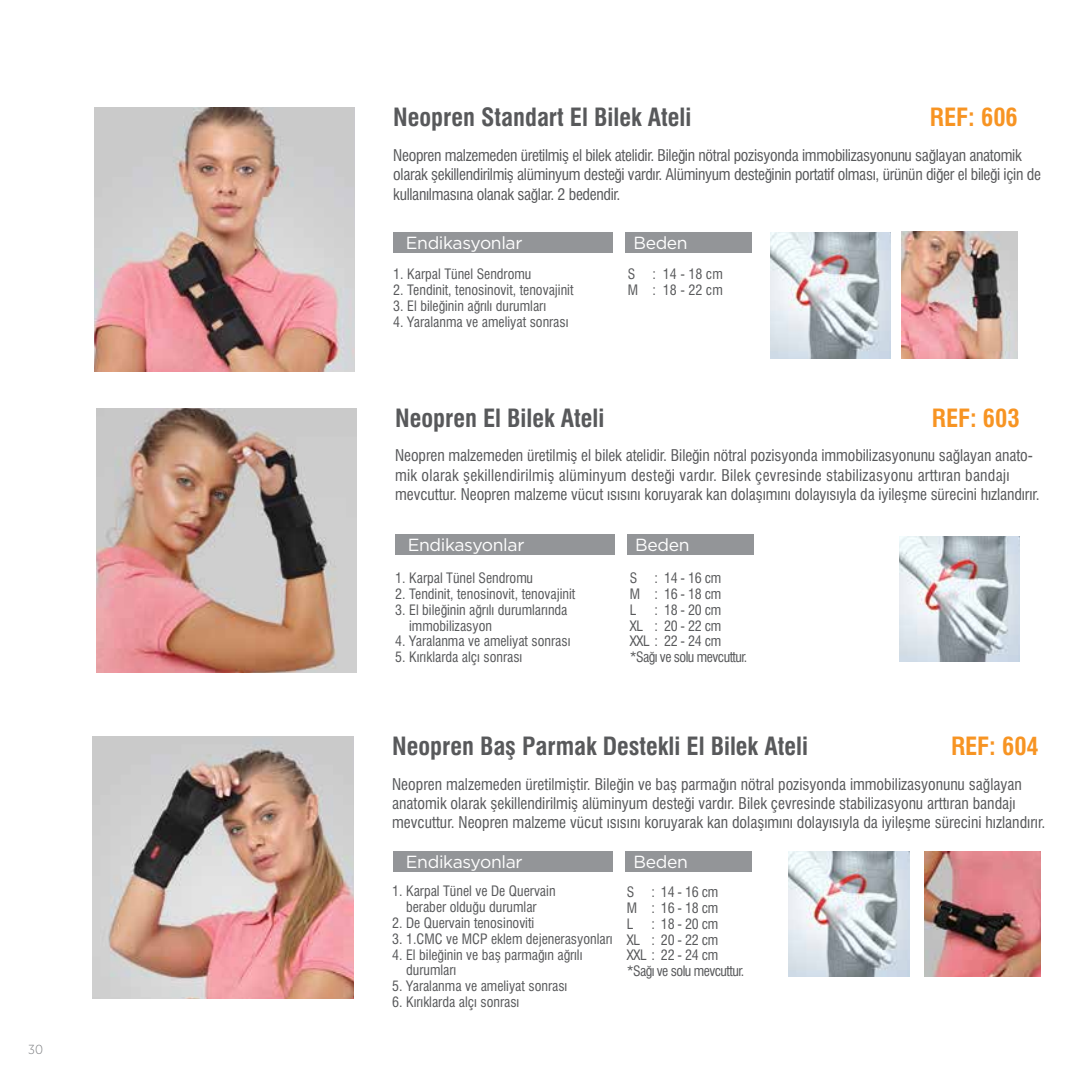
<style>
.page{position:relative;width:1092px;height:1092px;background:#fff}
.page>*{position:absolute;margin:0;border:0;box-sizing:border-box;transform-origin:0 0}
.t1{font:24.5px "Swiss Condensed Bold Tr";color:#58595b}
.t2{font:24.5px "Swiss Condensed Bold Tr";color:#f79423}
.t3{font:17.5px "Gotham";letter-spacing:-.02em;color:#fff}
.t4{font:15.75px/19.2px "Swiss Condensed Tr";letter-spacing:-.005em;color:#58595b}
.t5{font:14px/15.8px "Swiss Condensed Tr";color:#58595b}
.t6{font:14px/15.8px "Swiss Condensed Tr";letter-spacing:-.04em;color:#58595b}
.t7{font:300 13.12px "Gotham Narrow";color:#808285}
</style>
<div class="page">
<img style="left:788px;top:851px;width:121px;height:125px">
<img style="left:924px;top:851px;width:116px;height:125px">
<img style="left:93px;top:736px;width:260px;height:262px">
<img style="left:899px;top:536px;width:120px;height:126px">
<img style="left:770px;top:232px;width:120px;height:126px">
<img style="left:901px;top:232px;width:116px;height:126px">
<img style="left:96px;top:408px;width:261px;height:264px">
<img style="left:94px;top:108px;width:261px;height:263px">
<div style="left:393px;top:851px;width:219px;height:21px;background:#939598"></div>
<div style="left:393px;top:232px;width:219px;height:21px;background:#939598"></div>
<div style="left:395px;top:534px;width:219px;height:21px;background:#939598"></div>
<div style="left:625px;top:850px;width:126px;height:21px;background:#939598"></div>
<div style="left:625px;top:232px;width:126px;height:21px;background:#939598"></div>
<div style="left:627px;top:534px;width:126px;height:21px;background:#939598"></div>
<p class="t7" style="left:28px;top:1040px;width:16px">30</p>
<h1 class="t1" style="left:393px;top:103px;width:299px">Neopren Standart El Bilek Ateli</h1>
<p class="t4" style="left:393px;top:146px;width:649px">Neopren malzemeden üretilmiş el bilek atelidir. Bileğin nötral pozisyonda immobilizasyonunu sağlayan anatomik olarak şekillendirilmiş alüminyum desteği vardır. Alüminyum desteğinin portatif olması, ürünün diğer el bileği için de kullanılmasına olanak sağlar. 2 bedendir.</p>
<h1 class="t2" style="left:929px;top:103px;width:89px">REF: 606</h1>
<p class="t3" style="left:406px;top:233px;width:118px">Endikasyonlar</p>
<p class="t5" style="left:393px;top:266px;width:139px">1. Karpal Tünel Sendromu</p>
<p class="t5" style="left:393px;top:282px;width:182px">2. Tendinit, tenosinovit, tenovajinit</p>
<p class="t5" style="left:393px;top:298px;width:154px">3. El bileğinin ağrılı durumları</p>
<p class="t5" style="left:393px;top:314px;width:177px">4. Yaralanma ve ameliyat sonrası</p>
<p class="t3" style="left:633px;top:233px;width:56px">Beden</p>
<p class="t5" style="left:628px;top:266px;width:96px">S : 14 - 18 cm<br>M : 18 - 22 cm</p>
<h1 class="t2" style="left:931px;top:403px;width:89px">REF: 603</h1>
<h1 class="t1" style="left:395px;top:403px;width:211px">Neopren El Bilek Ateli</h1>
<p class="t4" style="left:395px;top:446px;width:646px">Neopren malzemeden üretilmiş el bilek atelidir. Bileğin nötral pozisyonda immobilizasyonunu sağlayan anato&shy;mik olarak şekillendirilmiş alüminyum desteği vardır. Bilek çevresinde stabilizasyonu arttıran bandajı mevcuttur. Neopren malzeme vücut ısısını koruyarak kan dolaşımını dolayısıyla da iyileşme sürecini hızlandırır.</p>
<p class="t3" style="left:407px;top:535px;width:118px">Endikasyonlar</p>
<p class="t5" style="left:395px;top:570px;width:139px">1. Karpal Tünel Sendromu</p>
<p class="t5" style="left:395px;top:586px;width:182px">2. Tendinit, tenosinovit, tenovajinit</p>
<p class="t5" style="left:409px;top:602px;width:160px;text-indent:-14px">3. El bileğinin ağrılı durumlarında immobilizasyon</p>
<p class="t5" style="left:395px;top:633px;width:177px">4. Yaralanma ve ameliyat sonrası</p>
<p class="t5" style="left:395px;top:649px;width:129px">5. Kırıklarda alçı sonrası</p>
<p class="t3" style="left:635px;top:535px;width:56px">Beden</p>
<p class="t5" style="left:629px;top:570px;width:93px;text-align:justify">S : 14 - 16 cm M : 16 - 18 cm L</p>
<p class="t6" style="left:629px;top:602px;width:119px;text-indent:24px">: 18 - 20 cm<br>XL : 20 - 22 cm<br>XXL : 22 - 24 cm *Sağı ve solu mevcuttur.</p>
<h1 class="t2" style="left:950px;top:731px;width:89px">REF: 604</h1>
<h1 class="t1" style="left:392px;top:731px;width:417px">Neopren Baş Parmak Destekli El Bilek Ateli</h1>
<p class="t4" style="left:392px;top:774px;width:654px">Neopren malzemeden üretilmiştir. Bileğin ve baş parmağın nötral pozisyonda immobilizasyonunu sağlayan anatomik olarak şekillendirilmiş alüminyum desteği vardır. Bilek çevresinde stabilizasyonu arttıran bandajı mevcuttur. Neopren malzeme vücut ısısını koruyarak kan dolaşımını dolayısıyla da iyileşme sürecini hızlandırır.</p>
<p class="t3" style="left:406px;top:851px;width:118px">Endikasyonlar</p>
<p class="t5" style="left:392px;top:883px;width:165px;text-align:center">1. Karpal Tünel ve De Quervain beraber olduğu durumlar</p>
<p class="t5" style="left:392px;top:915px;width:144px">2. De Quervain tenosinoviti</p>
<p class="t5" style="left:392px;top:930px;width:222px">3. 1.CMC ve MCP eklem dejenerasyonları</p>
<p class="t5" style="left:406px;top:946px;width:178px;text-indent:-14px">4. El bileğinin ve baş parmağın ağrılı durumları</p>
<p class="t5" style="left:392px;top:978px;width:177px">5. Yaralanma ve ameliyat sonrası</p>
<p class="t5" style="left:392px;top:993px;width:129px">6. Kırıklarda alçı sonrası</p>
<p class="t3" style="left:633px;top:851px;width:56px">Beden</p>
<p class="t5" style="left:626px;top:884px;width:93px;text-align:justify">S : 14 - 16 cm M : 16 - 18 cm L</p>
<p class="t6" style="left:626px;top:915px;width:119px;text-indent:24px">: 18 - 20 cm<br>XL : 20 - 22 cm<br>XXL : 22 - 24 cm *Sağı ve solu mevcuttur.</p>
</div>
